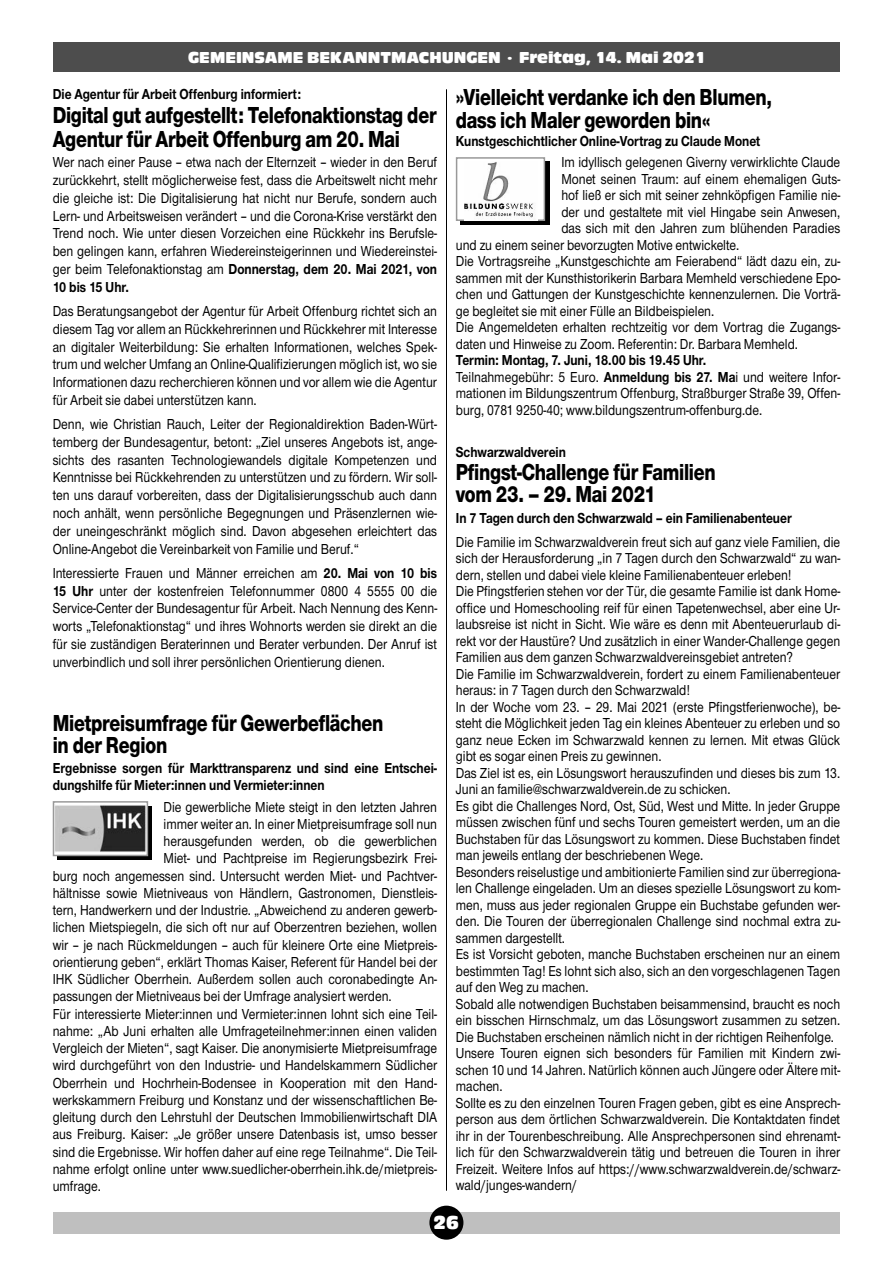
<style>
.page{position:relative;width:893px;height:1263px;background:#fff}
.page>*{position:absolute;margin:0;border:0;box-sizing:border-box;transform-origin:0 0}
.t1{font:800 24px/22.5px "Nimbus Sans Novus T";letter-spacing:-.01em;color:#000;scale:.8 1}
.t2{font:19.5px "Antique Olive T Compact Ro 1";color:#fff}
.t3{font:16.5px "Antique Olive T Compact Ro 1";color:#fff}
.t4{font:500 15px/16.5px "Nimbus Sans Novus T";color:#000;text-align:justify;scale:.85 1}
.t5{font:700 15px/17.2px "Nimbus Sans Novus T";color:#000;scale:.85 1}
.s1{font-weight:700}
</style>
<div class="page">
<hr style="left:446px;top:89px;width:1px;height:1102px;background:#000">
<div style="left:53px;top:1212px;width:786px;height:21px;background:#bfbfbf"></div>
<div style="left:429px;top:1206px;width:34px;height:34px;background:#000;border-radius:50%"></div>
<div style="left:54px;top:43px;width:786px;height:29px;background:#4d4d4d"></div>
<svg style="left:57px;top:806px;width:95px;height:53px"></svg>
<img style="left:56px;top:805px;width:89px;height:48px">
<div style="left:53px;top:801px;width:95px;height:55px;border:2px solid #999"></div>
<div style="left:460px;top:161px;width:89px;height:64px;background:#000"></div>
<div style="left:457px;top:159px;width:87px;height:60px;background:#fff"></div>
<div style="left:456px;top:157px;width:89px;height:64px;border:2px solid #999"></div>
<img style="left:464px;top:162px;width:73px;height:58px">
<p class="t3" style="left:188px;top:51px;width:519px">GEMEINSAME BEKANNTMACHUNGEN · Freitag, 14. Mai 2021</p>
<p class="t5" style="left:53px;top:87px;width:294px">Die Agentur für Arbeit Offenburg informiert:</p>
<p class="t1" style="left:53px;top:105px;width:481px;line-height:23.9px">Digital gut aufgestellt: Telefonaktionstag der<br>Agentur für Arbeit Offenburg am 20. Mai</p>
<p class="t4" style="left:53px;top:155px;width:454px;line-height:17.9px">Wer nach einer Pause – etwa nach der Elternzeit – wieder in den Beruf zurückkehrt, stellt möglicherweise fest, dass die Arbeitswelt nicht mehr die gleiche ist: Die Digitalisierung hat nicht nur Berufe, sondern auch Lern- und Arbeitsweisen verändert – und die Corona-Krise verstärkt den Trend noch. Wie unter diesen Vorzeichen eine Rückkehr ins Berufsle&shy;ben gelingen kann, erfahren Wiedereinsteigerinnen und Wiedereinstei&shy;ger beim Telefonaktionstag am <span class="s1">Donnerstag, dem 20. Mai 2021, von 10 bis 15 Uhr.</span></p>
<p class="t4" style="left:53px;top:303px;width:454px;line-height:17.9px">Das Beratungsangebot der Agentur für Arbeit Offenburg richtet sich an diesem Tag vor allem an Rückkehrerinnen und Rückkehrer mit Interesse an digitaler Weiterbildung: Sie erhalten Informationen, welches Spek&shy;trum und welcher Umfang an Online-Qualifizierungen möglich ist, wo sie Informationen dazu recherchieren können und vor allem wie die Agentur für Arbeit sie dabei unterstützen kann.</p>
<p class="t4" style="left:53px;top:416px;width:454px;line-height:17.9px">Denn, wie Christian Rauch, Leiter der Regionaldirektion Baden-Würt&shy;temberg der Bundesagentur, betont: „Ziel unseres Angebots ist, ange&shy;sichts des rasanten Technologiewandels digitale Kompetenzen und Kenntnisse bei Rückkehrenden zu unterstützen und zu fördern. Wir soll&shy;ten uns darauf vorbereiten, dass der Digitalisierungsschub auch dann noch anhält, wenn persönliche Begegnungen und Präsenzlernen wie&shy;der uneingeschränkt möglich sind. Davon abgesehen erleichtert das Online-Angebot die Vereinbarkeit von Familie und Beruf.“</p>
<p class="t4" style="left:53px;top:565px;width:454px;line-height:17.9px">Interessierte Frauen und Männer erreichen am <span class="s1">20. Mai von 10 bis 15 Uhr</span> unter der kostenfreien Telefonnummer 0800 4 5555 00 die Service-Center der Bundesagentur für Arbeit. Nach Nennung des Kenn&shy;worts „Telefonaktionstag“ und ihres Wohnorts werden sie direkt an die für sie zuständigen Beraterinnen und Berater verbunden. Der Anruf ist unverbindlich und soll ihrer persönlichen Orientierung dienen.</p>
<p class="t1" style="left:53px;top:713px;width:415px">Mietpreisumfrage für Gewerbeflächen in der Region</p>
<p class="t5" style="left:53px;top:760px;width:454px">Ergebnisse sorgen für Markttransparenz und sind eine Entschei&shy;dungshilfe für Mieter:innen und Vermieter:innen</p>
<p class="t4" style="left:164px;top:800px;width:323px">Die gewerbliche Miete steigt in den letzten Jahren</p>
<p class="t4" style="left:164px;top:817px;width:323px">immer weiter an. In einer Mietpreisumfrage soll nun</p>
<p class="t4" style="left:164px;top:834px;width:323px">herausgefunden werden, ob die gewerblichen</p>
<p class="t4" style="left:164px;top:851px;width:323px">Miet- und Pachtpreise im Regierungsbezirk Frei-</p>
<p class="t4" style="left:53px;top:869px;width:454px">burg noch angemessen sind. Untersucht werden Miet- und Pachtver-</p>
<p class="t4" style="left:53px;top:886px;width:454px">hältnisse sowie Mietniveaus von Händlern, Gastronomen, Dienstleis-</p>
<p class="t4" style="left:53px;top:903px;width:454px">tern, Handwerkern und der Industrie. „Abweichend zu anderen gewerb-</p>
<p class="t4" style="left:53px;top:920px;width:454px">lichen Mietspiegeln, die sich oft nur auf Oberzentren beziehen, wollen</p>
<p class="t4" style="left:53px;top:938px;width:454px">wir – je nach Rückmeldungen – auch für kleinere Orte eine Mietpreis-</p>
<p class="t4" style="left:53px;top:955px;width:454px">orientierung geben“, erklärt Thomas Kaiser, Referent für Handel bei der</p>
<p class="t4" style="left:53px;top:972px;width:454px">IHK Südlicher Oberrhein. Außerdem sollen auch coronabedingte An-</p>
<p class="t4" style="left:53px;top:989px;width:400px">passungen der Mietniveaus bei der Umfrage analysiert werden.</p>
<p class="t4" style="left:53px;top:1006px;width:454px;line-height:17.2px">Für interessierte Mieter:innen und Vermieter:innen lohnt sich eine Teil&shy;nahme: „Ab Juni erhalten alle Umfrageteilnehmer:innen einen validen Vergleich der Mieten“, sagt Kaiser. Die anonymisierte Mietpreisumfrage wird durchgeführt von den Industrie- und Handelskammern Südlicher Oberrhein und Hochrhein-Bodensee in Kooperation mit den Hand&shy;werkskammern Freiburg und Konstanz und der wissenschaftlichen Be&shy;gleitung durch den Lehrstuhl der Deutschen Immobilienwirtschaft DIA aus Freiburg. Kaiser: „Je größer unsere Datenbasis ist, umso besser sind die Ergebnisse. Wir hoffen daher auf eine rege Teilnahme“. Die Teil&shy;nahme erfolgt online unter www.suedlicher-oberrhein.ihk.de/mietpreis&shy;umfrage.</p>
<p class="t1" style="left:456px;top:88px;width:397px">»Vielleicht verdanke ich den Blumen, dass ich Maler geworden bin«</p>
<p class="t5" style="left:456px;top:134px;width:360px">Kunstgeschichtlicher Online-Vortrag zu Claude Monet</p>
<p class="t4" style="left:561px;top:156px;width:330px">Im idyllisch gelegenen Giverny verwirklichte Claude</p>
<p class="t4" style="left:561px;top:172px;width:330px">Monet seinen Traum: auf einem ehemaligen Guts-</p>
<p class="t4" style="left:561px;top:189px;width:330px">hof ließ er sich mit seiner zehnköpfigen Familie nie-</p>
<p class="t4" style="left:561px;top:205px;width:330px">der und gestaltete mit viel Hingabe sein Anwesen,</p>
<p class="t4" style="left:561px;top:222px;width:330px">das sich mit den Jahren zum blühenden Paradies</p>
<p class="t4" style="left:456px;top:238px;width:335px">und zu einem seiner bevorzugten Motive entwickelte.</p>
<p class="t4" style="left:456px;top:255px;width:454px">Die Vortragsreihe „Kunstgeschichte am Feierabend“ lädt dazu ein, zu&shy;sammen mit der Kunsthistorikerin Barbara Memheld verschiedene Epo&shy;chen und Gattungen der Kunstgeschichte kennenzulernen. Die Vorträ&shy;ge begleitet sie mit einer Fülle an Bildbeispielen.</p>
<p class="t4" style="left:456px;top:321px;width:454px">Die Angemeldeten erhalten rechtzeitig vor dem Vortrag die Zugangs - daten und Hinweise zu Zoom. Referentin: Dr. Barbara Memheld.</p>
<p class="t5" style="left:456px;top:353px;width:296px">Termin: Montag, 7. Juni, 18.00 bis 19.45 Uhr.</p>
<p class="t4" style="left:456px;top:370px;width:454px">Teilnahmegebühr: 5 Euro. <span class="s1">Anmeldung bis 27. Ma</span>i und weitere Infor - mationen im Bildungszentrum Offenburg, Straßburger Straße 39, Offen&shy;burg, 0781 9250-40; www.bildungszentrum-offenburg.de.</p>
<p class="t5" style="left:456px;top:445px;width:131px">Schwarzwaldverein</p>
<p class="t1" style="left:456px;top:463px;width:326px">Pfingst-Challenge für Familien vom 23. – 29. Mai 2021</p>
<p class="t5" style="left:456px;top:511px;width:397px">In 7 Tagen durch den Schwarzwald – ein Familienabenteuer</p>
<p class="t4" style="left:456px;top:535px;width:454px">Die Familie im Schwarzwaldverein freut sich auf ganz viele Familien, die sich der Herausforderung „in 7 Tagen durch den Schwarzwald“ zu wan&shy;dern, stellen und dabei viele kleine Familienabenteuer erleben!</p>
<p class="t4" style="left:456px;top:584px;width:454px">Die Pfingstferien stehen vor der Tür, die gesamte Familie ist dank Home&shy;office und Homeschooling reif für einen Tapetenwechsel, aber eine Ur&shy;laubsreise ist nicht in Sicht. Wie wäre es denn mit Abenteuerurlaub di&shy;rekt vor der Haustüre? Und zusätzlich in einer Wander-Challenge gegen Familien aus dem ganzen Schwarzwaldvereinsgebiet antreten?</p>
<p class="t4" style="left:456px;top:667px;width:454px">Die Familie im Schwarzwaldverein, fordert zu einem Familienabenteuer heraus: in 7 Tagen durch den Schwarzwald!</p>
<p class="t4" style="left:456px;top:700px;width:454px">In der Woche vom 23. – 29. Mai 2021 (erste Pfingstferienwoche), be&shy;steht die Möglichkeit jeden Tag ein kleines Abenteuer zu erleben und so ganz neue Ecken im Schwarzwald kennen zu lernen. Mit etwas Glück gibt es sogar einen Preis zu gewinnen.</p>
<p class="t4" style="left:456px;top:766px;width:454px">Das Ziel ist es, ein Lösungswort herauszufinden und dieses bis zum 13.<br>Juni an familie@schwarzwaldverein.de zu schicken.</p>
<p class="t4" style="left:456px;top:799px;width:454px">Es gibt die Challenges Nord, Ost, Süd, West und Mitte. In jeder Gruppe müssen zwischen fünf und sechs Touren gemeistert werden, um an die Buchstaben für das Lösungswort zu kommen. Diese Buchstaben findet man jeweils entlang der beschriebenen Wege.</p>
<p class="t4" style="left:456px;top:865px;width:454px">Besonders reiselustige und ambitionierte Familien sind zur überregiona&shy;len Challenge eingeladen. Um an dieses spezielle Lösungswort zu kom&shy;men, muss aus jeder regionalen Gruppe ein Buchstabe gefunden wer&shy;den. Die Touren der überregionalen Challenge sind nochmal extra zu&shy;sammen dargestellt.</p>
<p class="t4" style="left:456px;top:947px;width:454px">Es ist Vorsicht geboten, manche Buchstaben erscheinen nur an einem bestimmten Tag! Es lohnt sich also, sich an den vorgeschlagenen Tagen auf den Weg zu machen.</p>
<p class="t4" style="left:456px;top:997px;width:454px">Sobald alle notwendigen Buchstaben beisammensind, braucht es noch ein bisschen Hirnschmalz, um das Lösungswort zusammen zu setzen.<br>Die Buchstaben erscheinen nämlich nicht in der richtigen Reihenfolge.</p>
<p class="t4" style="left:456px;top:1046px;width:454px">Unsere Touren eignen sich besonders für Familien mit Kindern zwi&shy;schen 10 und 14 Jahren. Natürlich können auch Jüngere oder Ältere mit&shy;machen.</p>
<p class="t4" style="left:456px;top:1096px;width:454px">Sollte es zu den einzelnen Touren Fragen geben, gibt es eine Ansprech&shy;person aus dem örtlichen Schwarzwaldverein. Die Kontaktdaten findet ihr in der Tourenbeschreibung. Alle Ansprechpersonen sind ehrenamt&shy;lich für den Schwarzwaldverein tätig und betreuen die Touren in ihrer Freizeit. Weitere Infos auf https://www.schwarzwaldverein.de/schwarz&shy;wald/junges-wandern/</p>
<p class="t2" style="left:433px;top:1215px;width:27px">26</p>
</div>
